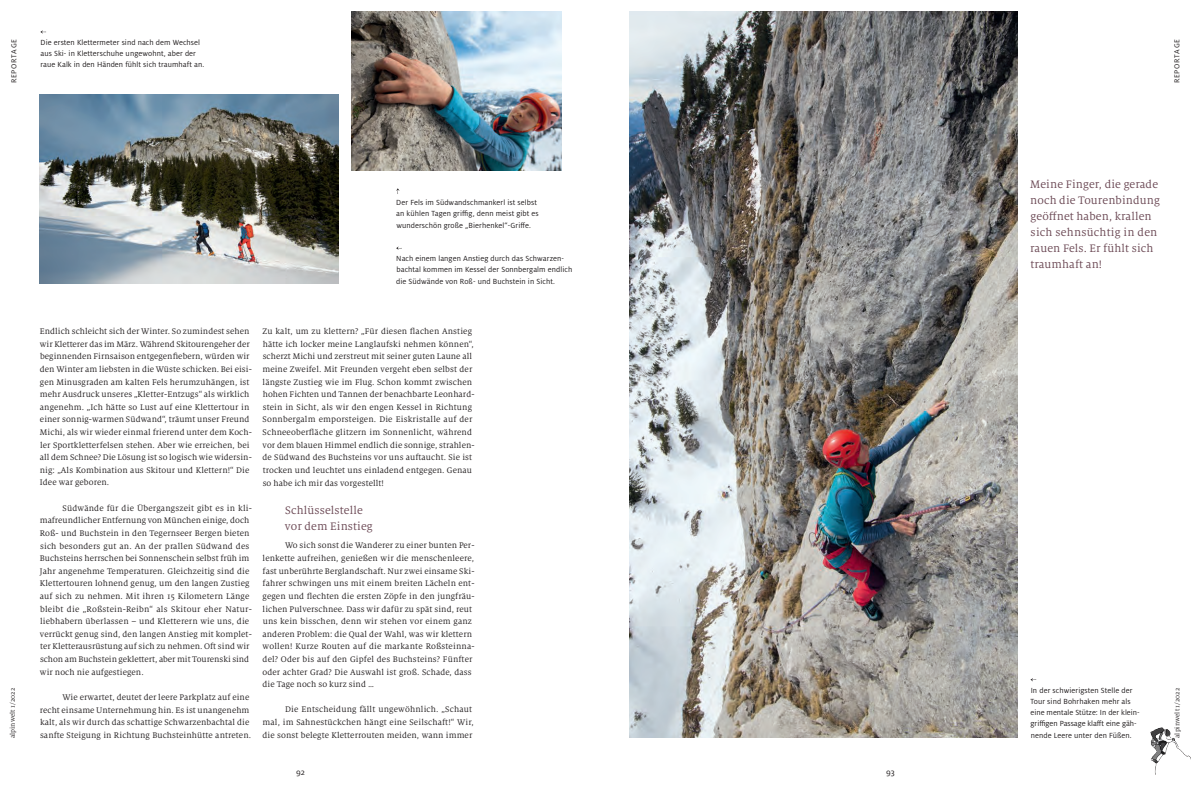
<style>
.page{position:relative;width:1191px;height:794px;background:#fff}
.page>*{position:absolute;margin:0;border:0;box-sizing:border-box;transform-origin:0 0}
.Serif_12_16_045{font:12px/16px "Milo Serif OT";letter-spacing:.01em;color:#6a4753}
.Copy_Serif{font:9px/12.6px "Milo Serif OT";letter-spacing:.01em;color:#231f20}
.t1{font:9px "Milo Pro";color:#231f20}
.Tourentipps_01{font:8.2px/11.2px "Milo Pro";letter-spacing:.01em;color:#231f20}
.Rubrik{font:8px "Milo Pro";letter-spacing:.09em;color:#231f20}
.t2{font:7px "Milo Serif OT";letter-spacing:.01em;color:#231f20}
</style>
<div class="page">
<img style="left:40px;top:94px;width:299px;height:190px">
<img style="left:351px;top:11px;width:210px;height:159px">
<img style="left:629px;top:11px;width:388px;height:726px">
<svg style="left:396px;top:188px;width:4px;height:6px"></svg>
<svg style="left:396px;top:246px;width:6px;height:4px"></svg>
<svg style="left:40px;top:30px;width:6px;height:4px"></svg>
<img style="left:1150px;top:727px;width:41px;height:48px">
<p class="Rubrik" style="left:10px;top:83px;width:46px;rotate:-90deg">REPORTAGE</p>
<p class="Rubrik" style="left:1172px;top:83px;width:46px;rotate:-90deg">REPORTAGE</p>
<p class="Tourentipps_01" style="left:40px;top:37px;width:165px">Die ersten Klettermeter sind nach dem Wechsel aus Ski- in Kletterschuhe ungewohnt, aber der raue Kalk in den Händen fühlt sich traumhaft an.</p>
<p class="Tourentipps_01" style="left:396px;top:197px;width:144px">Der Fels im Südwandschmankerl ist selbst an kühlen Tagen griffig, denn meist gibt es wunderschön große „Bierhenkel“-Griffe.</p>
<p class="Tourentipps_01" style="left:396px;top:253px;width:178px">Nach einem langen Anstieg durch das Schwarzen&shy;bachtal kommen im Kessel der Sonnbergalm endlich die Südwände von Roß- und Buchstein in Sicht.</p>
<p class="Serif_12_16_045" style="left:1030px;top:176px;width:131px">Meine Finger, die gerade noch die Tourenbindung geöffnet haben, krallen sich sehnsüchtig in den rauen Fels. Er fühlt sich traumhaft an!</p>
<p class="Copy_Serif" style="left:40px;top:325px;width:213px">Endlich schleicht sich der Winter. So zumindest sehen wir Kletterer das im März. Während Skitourengeher der beginnenden Firnsaison entgegenfiebern, würden wir den Winter am liebsten in die Wüste schicken. Bei eisi&shy;gen Minusgraden am kalten Fels herumzuhängen, ist mehr Ausdruck unseres „Kletter-Entzugs“ als wirklich angenehm. „Ich hätte so Lust auf eine Klettertour in einer sonnig-warmen Südwand“, träumt unser Freund Michi, als wir wieder einmal frierend unter dem Koch&shy;ler Sportkletterfelsen stehen. Aber wie erreichen, bei all dem Schnee? Die Lösung ist so logisch wie widersin&shy;nig: „Als Kombination aus Skitour und Klettern!“ Die Idee war geboren.</p>
<p class="Copy_Serif" style="left:40px;top:502px;width:213px;text-indent:23px">Südwände für die Übergangszeit gibt es in kli&shy;mafreundlicher Entfernung von München einige, doch Roß- und Buchstein in den Tegernseer Bergen bieten sich besonders gut an. An der prallen Südwand des Buchsteins herrschen bei Sonnenschein selbst früh im Jahr angenehme Temperaturen. Gleichzeitig sind die Klettertouren lohnend genug, um den langen Zustieg auf sich zu nehmen. Mit ihren 15 Kilometern Länge bleibt die „Roßstein-Reibn“ als Skitour eher Natur&shy;liebhabern überlassen – und Kletterern wie uns, die verrückt genug sind, den langen Anstieg mit komplet&shy;ter Kletterausrüstung auf sich zu nehmen. Oft sind wir schon am Buchstein geklettert, aber mit Tourenski sind wir noch nie aufgestiegen.</p>
<p class="Copy_Serif" style="left:40px;top:691px;width:213px;text-indent:23px">Wie erwartet, deutet der leere Parkplatz auf eine recht einsame Unternehmung hin. Es ist unangenehm kalt, als wir durch das schattige Schwarzenbachtal die sanfte Steigung in Richtung Buchsteinhütte antreten.</p>
<p class="Copy_Serif" style="left:262px;top:325px;width:213px">Zu kalt, um zu klettern? „Für diesen flachen Anstieg hätte ich locker meine Langlaufski nehmen können“, scherzt Michi und zerstreut mit seiner guten Laune all meine Zweifel. Mit Freunden vergeht eben selbst der längste Zustieg wie im Flug. Schon kommt zwischen hohen Fichten und Tannen der benachbarte Leonhard&shy;stein in Sicht, als wir den engen Kessel in Richtung Sonnbergalm emporsteigen. Die Eiskristalle auf der Schneeoberfläche glitzern im Sonnenlicht, während vor dem blauen Himmel endlich die sonnige, strahlen&shy;de Südwand des Buchsteins vor uns auftaucht. Sie ist trocken und leuchtet uns einladend entgegen. Genau so habe ich mir das vorgestellt!</p>
<p class="Serif_12_16_045" style="left:285px;top:502px;width:79px">Schlüsselstelle</p>
<p class="Serif_12_16_045" style="left:285px;top:518px;width:89px">vor dem Einstieg</p>
<p class="Copy_Serif" style="left:262px;top:539px;width:213px;text-indent:23px">Wo sich sonst die Wanderer zu einer bunten Per&shy;lenkette aufreihen, genießen wir die menschenleere, fast unberührte Berglandschaft. Nur zwei einsame Ski&shy;fahrer schwingen uns mit einem breiten Lächeln ent&shy;gegen und flechten die ersten Zöpfe in den jungfräu&shy;lichen Pulverschnee. Dass wir dafür zu spät sind, reut uns kein bisschen, denn wir stehen vor einem ganz anderen Problem: die Qual der Wahl, was wir klettern wollen! Kurze Routen auf die markante Roßsteinna&shy;del? Oder bis auf den Gipfel des Buchsteins? Fünfter oder achter Grad? Die Auswahl ist groß. Schade, dass die Tage noch so kurz sind …</p>
<p class="Copy_Serif" style="left:262px;top:703px;width:213px;text-indent:23px">Die Entscheidung fällt ungewöhnlich. „Schaut mal, im Sahnestückchen hängt eine Seilschaft!“ Wir, die sonst belegte Kletterrouten meiden, wann immer</p>
<p class="Tourentipps_01" style="left:1030px;top:684px;width:111px">In der schwierigsten Stelle der<br>Tour sind Bohrhaken mehr als eine mentale Stütze: In der klein&shy;griffigen Passage klafft eine gäh&shy;nende Leere unter den Füßen.</p>
<p class="t2" style="left:9px;top:738px;width:52px;rotate:-90deg">alpinwelt 1/2022</p>
<p class="t2" style="left:1173px;top:738px;width:52px;rotate:-90deg">alpinwelt 1/2022</p>
<p class="t1" style="left:296px;top:767px;width:10px">92</p>
<p class="t1" style="left:886px;top:767px;width:10px">93</p>
</div>
